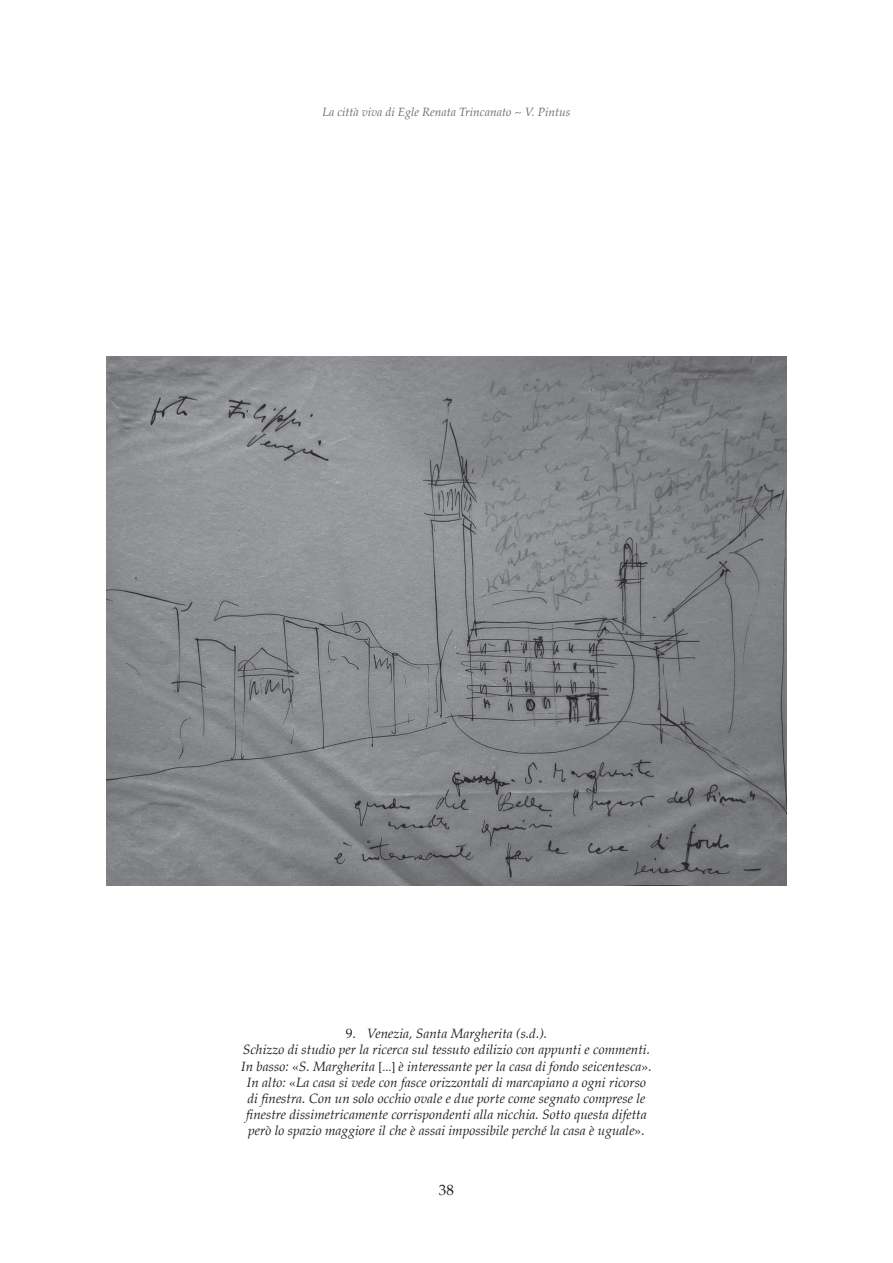
<style>
.page{position:relative;width:893px;height:1263px;background:#fff}
.page>*{position:absolute;margin:0;border:0;box-sizing:border-box;transform-origin:0 0}
.t1{font:15px "Palatino";color:#231f20}
.t2{font:italic 13.5px/16.2px "Palatino";color:#231f20;text-align:center}
.t3{font:italic 12px "Palatino";color:#6c6d70}
.s1{font-style:normal}
.s2{font-style:normal;font-size:12px}
</style>
<div class="page">
<img style="left:106px;top:356px;width:681px;height:529px">
<p class="t3" style="left:322px;top:102px;width:250px">La città viva di Egle Renata Trincanato ~ V. Pintus</p>
<p class="t2" style="left:241px;top:1025px;width:412px"><span class="s1">9.</span> Venezia, Santa Margherita (s.d.).<br>Schizzo di studio per la ricerca sul tessuto edilizio con appunti e commenti.<br>In basso: <span class="s1">«</span>S. Margherita <span class="s2">[...]</span> è interessante per la casa di fondo seicentesca<span class="s1">»</span>.<br>In alto: <span class="s1">«</span>La casa si vede con fasce orizzontali di marcapiano a ogni ricorso di finestra. Con un solo occhio ovale e due porte come segnato comprese le finestre dissimetricamente corrispondenti alla nicchia. Sotto questa difetta però lo spazio maggiore il che è assai impossibile perché la casa è uguale<span class="s1">»</span>.</p>
<p class="t1" style="left:439px;top:1177px;width:16px">38</p>
</div>
